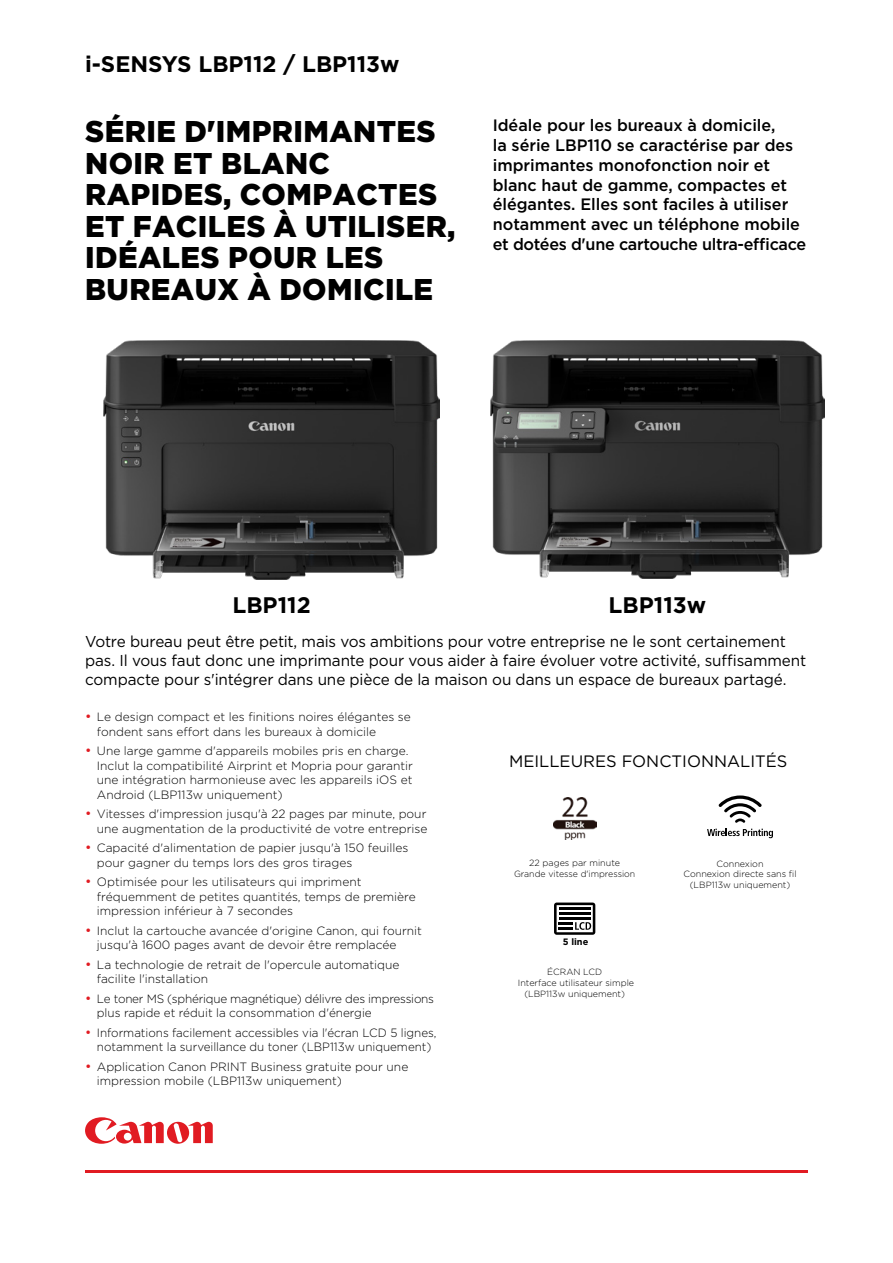
<style>
.page{position:relative;width:893px;height:1263px;background:#fff}
.page>*{position:absolute;margin:0;border:0;box-sizing:border-box;transform-origin:0 0}
.t1{font:900 30px/31.5px "Gotham";letter-spacing:.015em;color:#000}
.t2{font:700 22.5px "Gotham";color:#000}
.t3{font:500 16.5px/19.8px "Gotham";color:#000}
.t4{font:16.5px "Gotham";color:#000}
.t5{font:15.75px/18.9px "Gotham";letter-spacing:-.01em;color:#000}
.t6{font:300 12px/14.4px "Gotham";color:#000}
.t7{font:300 12px/14.4px "Gotham";letter-spacing:-.02em;color:#000}
.t8{font:700 9.3px "Gotham";color:#000}
.t9{font:300 9px/10.8px "Gotham";color:#000;text-align:center}
.s1{font-weight:400;font-size:13.5px;color:#e11b22}
</style>
<div class="page">
<svg style="left:85px;top:1117px;width:128px;height:27px"></svg>
<hr style="left:85px;top:1170px;width:723px;height:3px;background:#e11b22">
<img style="left:104px;top:341px;width:336px;height:239px">
<svg style="left:707px;top:795px;width:66px;height:43px"></svg>
<svg style="left:554px;top:902px;width:41px;height:33px"></svg>
<img style="left:553px;top:797px;width:43px;height:43px">
<img style="left:490px;top:341px;width:334px;height:237px">
<h2 class="t2" style="left:85px;top:49px;width:316px">i-SENSYS LBP112 / LBP113w</h2>
<h1 class="t1" style="left:85px;top:115px;width:372px">SÉRIE D'IMPRIMANTES<br>NOIR ET BLANC<br>RAPIDES, COMPACTES<br>ET FACILES À UTILISER,<br>IDÉALES POUR LES<br>BUREAUX À DOMICILE</h1>
<p class="t3" style="left:493px;top:115px;width:315px">Idéale pour les bureaux à domicile,<br>la série LBP110 se caractérise par des imprimantes monofonction noir et blanc haut de gamme, compactes et élégantes. Elles sont faciles à utiliser notamment avec un téléphone mobile et dotées d'une cartouche ultra-efficace</p>
<h2 class="t2" style="left:232px;top:590px;width:80px">LBP112</h2>
<h2 class="t2" style="left:609px;top:590px;width:99px">LBP113w</h2>
<p class="t5" style="left:85px;top:632px;width:723px">Votre bureau peut être petit, mais vos ambitions pour votre entreprise ne le sont certainement pas. Il vous faut donc une imprimante pour vous aider à faire évoluer votre activité, suffisamment compacte pour s'intégrer dans une pièce de la maison ou dans un espace de bureaux partagé.</p>
<p class="t6" style="left:97px;top:709px;width:315px;text-indent:-12px"><span class="s1">•</span> Le design compact et les finitions noires élégantes se fondent sans effort dans les bureaux à domicile</p>
<p class="t6" style="left:97px;top:743px;width:318px;text-indent:-12px"><span class="s1">•</span> Une large gamme d'appareils mobiles pris en charge.<br>Inclut la compatibilité Airprint et Mopria pour garantir une intégration harmonieuse avec les appareils iOS et Android (LBP113w uniquement)</p>
<p class="t6" style="left:85px;top:806px;width:344px;text-align:right"><span class="s1">•</span> Vitesses d'impression jusqu'à 22 pages par minute, pour une augmentation de la productivité de votre entreprise</p>
<p class="t6" style="left:97px;top:840px;width:313px;text-indent:-12px"><span class="s1">•</span> Capacité d'alimentation de papier jusqu'à 150 feuilles pour gagner du temps lors des gros tirages</p>
<p class="t6" style="left:97px;top:874px;width:320px;text-indent:-12px"><span class="s1">•</span> Optimisée pour les utilisateurs qui impriment fréquemment de petites quantités, temps de première impression inférieur à 7 secondes</p>
<p class="t6" style="left:97px;top:923px;width:327px;text-indent:-12px"><span class="s1">•</span> Inclut la cartouche avancée d'origine Canon, qui fournit jusqu'à 1600 pages avant de devoir être remplacée</p>
<p class="t6" style="left:97px;top:957px;width:304px;text-indent:-12px"><span class="s1">•</span> La technologie de retrait de l'opercule automatique facilite l'installation</p>
<p class="t7" style="left:97px;top:991px;width:339px;text-indent:-12px"><span class="s1">•</span> Le toner MS (sphérique magnétique) délivre des impressions plus rapide et réduit la consommation d'énergie</p>
<p class="t6" style="left:85px;top:1025px;width:353px;text-align:center"><span class="s1">•</span> Informations facilement accessibles via l'écran LCD 5 lignes, notamment la surveillance du toner (LBP113w uniquement)</p>
<p class="t6" style="left:97px;top:1059px;width:313px;text-indent:-12px"><span class="s1">•</span> Application Canon PRINT Business gratuite pour une impression mobile (LBP113w uniquement)</p>
<h3 class="t4" style="left:509px;top:751px;width:280px">MEILLEURES FONCTIONNALITÉS</h3>
<p class="t9" style="left:514px;top:857px;width:123px">22 pages par minute<br>Grande vitesse d'impression</p>
<p class="t8" style="left:563px;top:936px;width:27px">5 line</p>
<p class="t9" style="left:518px;top:966px;width:118px">ÉCRAN LCD<br>Interface utilisateur simple (LBP113w uniquement)</p>
<p class="t9" style="left:683px;top:858px;width:115px">Connexion<br>Connexion directe sans fil (LBP113w uniquement)</p>
</div>
